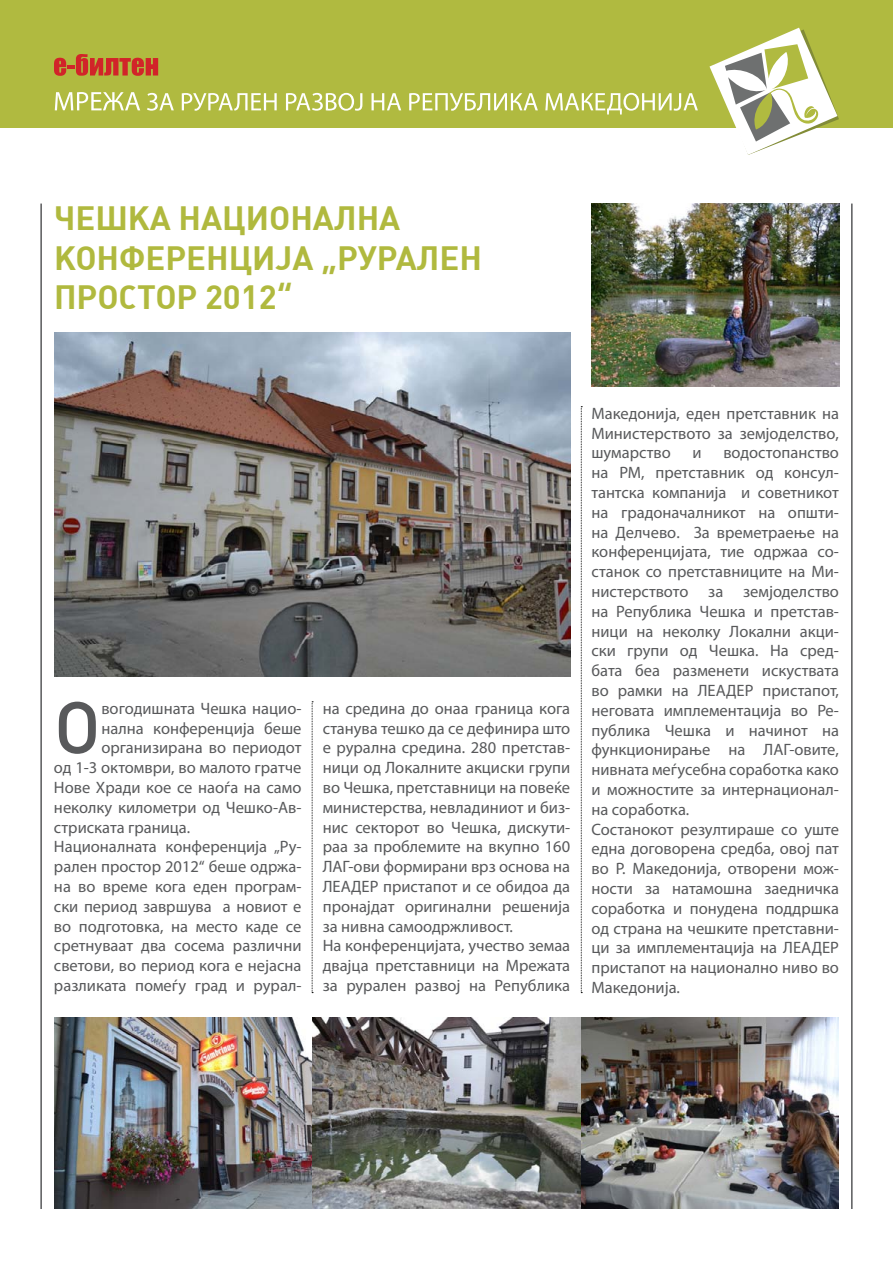
<style>
.page{position:relative;width:893px;height:1263px;background:#fff}
.page>*{position:absolute;margin:0;border:0;box-sizing:border-box;transform-origin:0 0}
.t1{font:500 72.15px "Target";color:#58595b}
.t2{font:700 33px/39.6px "Target";color:#b0b93e}
.t3{font:16.5px/19.8px "Myriad Pro";color:#58595b}
</style>
<div class="page">
<div style="left:0;top:0;width:893px;height:128px;background:#b0ba40"></div>
<svg style="left:709px;top:28px;width:130px;height:127px"></svg>
<svg style="left:54px;top:54px;width:104px;height:22px"></svg>
<svg style="left:55px;top:92px;width:85px;height:18px"></svg>
<svg style="left:147px;top:93px;width:27px;height:18px"></svg>
<svg style="left:182px;top:93px;width:95px;height:18px"></svg>
<svg style="left:286px;top:93px;width:76px;height:18px"></svg>
<svg style="left:371px;top:93px;width:30px;height:17px"></svg>
<svg style="left:409px;top:93px;width:129px;height:18px"></svg>
<svg style="left:545px;top:93px;width:153px;height:21px"></svg>
<img style="left:581px;top:1017px;width:258px;height:192px">
<img style="left:54px;top:1017px;width:527px;height:192px">
<img style="left:54px;top:332px;width:516px;height:344px">
<img style="left:591px;top:204px;width:248px;height:182px">
<svg style="left:312px;top:701px;width:1px;height:292px"></svg>
<svg style="left:581px;top:406px;width:1px;height:587px"></svg>
<hr style="left:851px;top:204px;width:2px;height:1005px;background:#58595b">
<hr style="left:40px;top:204px;width:2px;height:1005px;background:#58595b">
<h2 class="t2" style="left:54px;top:198px;width:430px">Чешка национална конференција „Рурален простор 2012“</h2>
<h1 class="t1" style="left:54px;top:686px;width:48px">О</h1>
<p class="t3" style="left:101px;top:698px;width:202px">вогодишната Чешка нацио-</p>
<p class="t3" style="left:101px;top:718px;width:202px">нална конференција беше</p>
<p class="t3" style="left:101px;top:738px;width:202px">организирана во периодот</p>
<p class="t3" style="left:54px;top:757px;width:249px">од 1-3 октомври, во малото гратче</p>
<p class="t3" style="left:54px;top:777px;width:249px">Нове Хради кое се наоѓа на само</p>
<p class="t3" style="left:54px;top:797px;width:249px">неколку километри од Чешко-Ав-</p>
<p class="t3" style="left:54px;top:817px;width:138px">стриската граница.</p>
<p class="t3" style="left:54px;top:837px;width:249px">Националната конференција „Ру-</p>
<p class="t3" style="left:54px;top:856px;width:249px">рален простор 2012“ беше одржа-</p>
<p class="t3" style="left:54px;top:876px;width:249px">на во време кога еден програм-</p>
<p class="t3" style="left:54px;top:896px;width:249px">ски период завршува а новиот е</p>
<p class="t3" style="left:54px;top:916px;width:249px">во подготовка, на место каде се</p>
<p class="t3" style="left:54px;top:936px;width:249px">сретнуваат два сосема различни</p>
<p class="t3" style="left:54px;top:955px;width:249px">светови, во период кога е нејасна</p>
<p class="t3" style="left:54px;top:975px;width:249px">разликата помеѓу град и рурал-</p>
<p class="t3" style="left:323px;top:698px;width:249px">на средина до онаа граница кога станува тешко да се дефинира што е рурална средина. 280 претстав&shy;ници од Локалните акциски групи во Чешка, претставници на повеќе министерства, невладиниот и биз&shy;нис секторот во Чешка, дискути&shy;раа за проблемите на вкупно 160<br>ЛАГ-ови формирани врз основа на<br>ЛЕАДЕР пристапот и се обидоа да пронајдат оригинални решенија за нивна самоодржливост.<br>На конференцијата, учество земаа двајца претставници на Мрежата за рурален развој на Република</p>
<p class="t3" style="left:591px;top:403px;width:249px;text-align:justify">Македонија, еден претставник на Министерството за земјоделство, шумарство</p>
<p class="t3" style="left:591px;top:443px;width:249px;text-indent:132px">водостопанство на РМ, претставник од консул&shy;тантска компанија и советникот на градоначалникот на општи&shy;на Делчево. За времетраење на конференцијата, тие одржаа со&shy;станок со претставниците на Ми&shy;нистерството за земјоделство на Република Чешка и претстав&shy;ници на неколку Локални акци&shy;ски групи од Чешка. На сред&shy;бата беа разменети искуствата во рамки на ЛЕАДЕР пристапот, неговата имплементација во Ре&shy;публика Чешка и начинот на функционирање на ЛАГ-овите, нивната меѓусебна соработка како и можностите за интернационал&shy;на соработка.<br>Состанокот резултираше со уште една договорена средба, овој пат во Р. Македонија, отворени мож&shy;ности за натамошна заедничка соработка и понудена поддршка од страна на чешките претставни&shy;ци за имплементација на ЛЕАДЕР пристапот на национално ниво во<br>Македонија.</p>
<p class="t3" style="left:692px;top:443px;width:11px">и</p>
</div>
